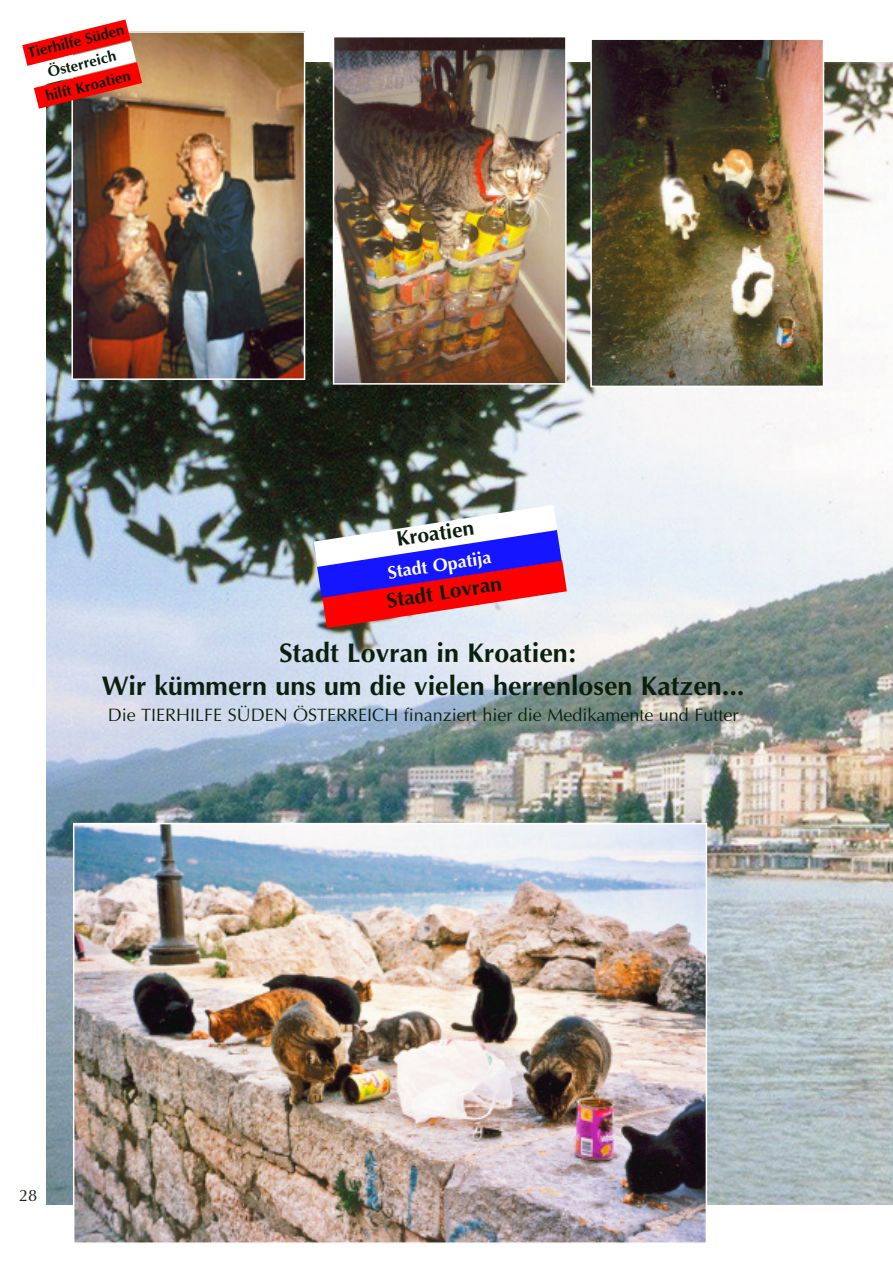
<style>
.page{position:relative;width:893px;height:1263px;background:#fff}
.page>*{position:absolute;margin:0;border:0;box-sizing:border-box;transform-origin:0 0}
.t1{font:700 27px/32.8px "Optima";color:#0b1f0f;text-align:center}
.t2{font:700 21px "Optima";color:#0b1f0f}
.t3{font:18px "Optima";color:#0b1f0f}
.t4{font:700 18px "Optima";color:#fff}
.t5{font:16.5px "Optima";color:#0b1f0f}
.t6{font:700 15px/23.1px "Optima";color:#0b1f0f;text-align:center}
</style>
<div class="page">
<img style="left:46px;top:63px;width:847px;height:1142px">
<img style="left:76px;top:826px;width:628px;height:415px">
<div style="left:73px;top:823px;width:634px;height:421px;border:2px solid #fff"></div>
<img style="left:593px;top:41px;width:228px;height:343px">
<div style="left:590px;top:38px;width:234px;height:349px;border:2px solid #fff"></div>
<img style="left:74px;top:34px;width:228px;height:343px">
<div style="left:71px;top:31px;width:234px;height:349px;border:2px solid #fff"></div>
<svg style="left:22px;top:19px;width:120px;height:90px"></svg>
<img style="left:336px;top:39px;width:228px;height:343px">
<div style="left:333px;top:36px;width:234px;height:349px;border:2px solid #fff"></div>
<svg style="left:314px;top:505px;width:253px;height:123px"></svg>
<p class="t6" style="left:25px;top:42px;width:101px;rotate:-14deg">Tierhilfe Süden<br>Österreich hilft Kroatien</p>
<p class="t2" style="left:395px;top:527px;width:80px;rotate:-9deg">Kroatien</p>
<p class="t2" style="left:385px;top:589px;width:118px;rotate:-9deg">Stadt Lovran</p>
<p class="t4" style="left:386px;top:562px;width:106px;rotate:-9deg">Stadt Opatija</p>
<p class="t1" style="left:102px;top:636px;width:644px">Stadt Lovran in Kroatien:<br>Wir kümmern uns um die vielen herrenlosen Katzen...</p>
<p class="t3" style="left:108px;top:704px;width:632px">Die TIERHILFE SÜDEN ÖSTERREICH finanziert hier die Medikamente und Futter</p>
<p class="t5" style="left:19px;top:1186px;width:20px">28</p>
</div>
